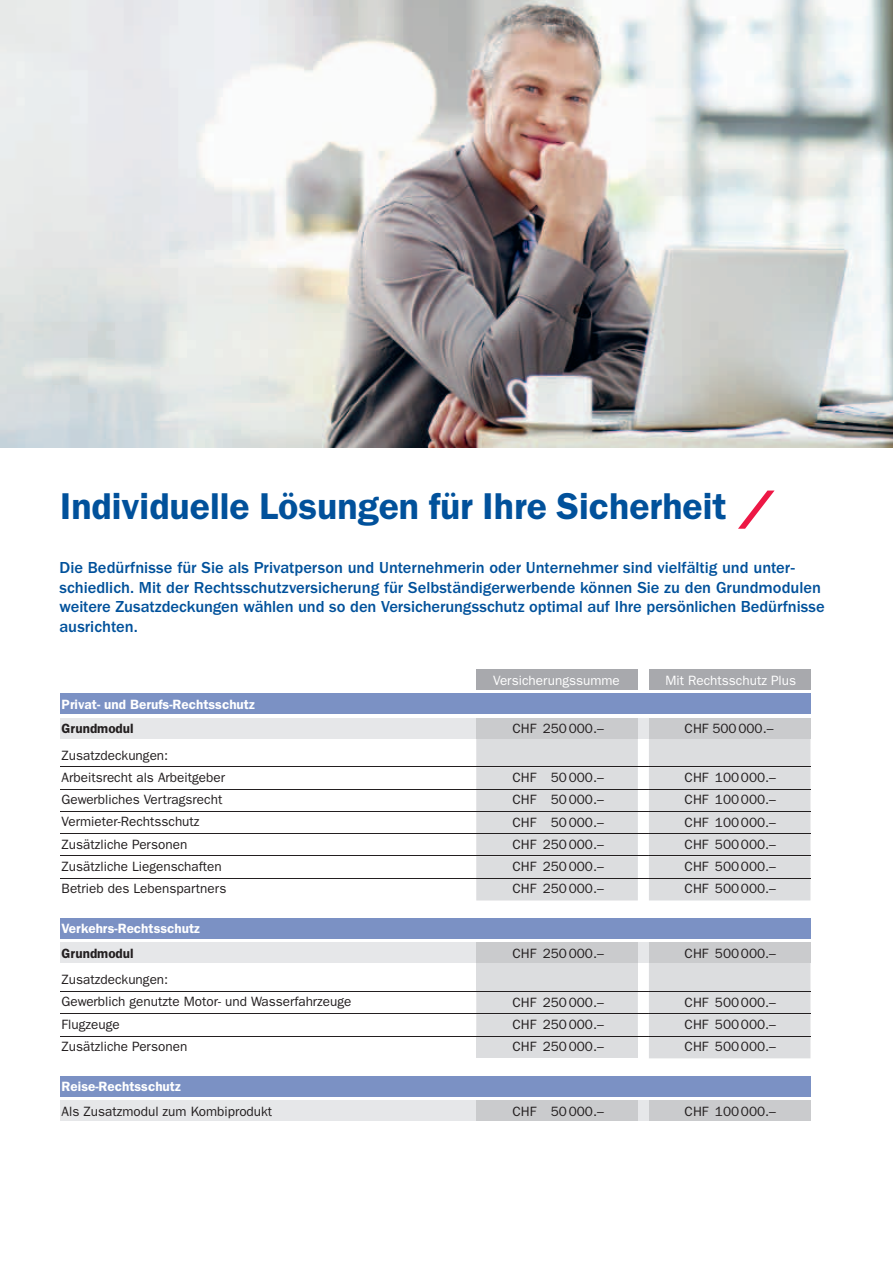
<style>
.page{position:relative;width:893px;height:1263px;background:#fff}
.page>*{position:absolute;margin:0;border:0;box-sizing:border-box;transform-origin:0 0}
.t1{font:600 37.5px "ITC Franklin Gothic Std";color:#01519b}
.t2{font:500 16.5px/19.5px "ITC Franklin Gothic Std";letter-spacing:-.005em;color:#01519b}
.t3{font:13.5px/22.2px "ITC Franklin Gothic Std";color:#231f20;text-align:justify}
.t4{font:600 13.5px "ITC Franklin Gothic Std";color:#fff}
.t5{font:13.5px "ITC Franklin Gothic Std";color:#fff}
.t6{font:600 13.5px "ITC Franklin Gothic Std";color:#231f20}
</style>
<div class="page">
<div style="left:60px;top:694px;width:750px;height:20px;background:#7b91c4"></div>
<div style="left:60px;top:918px;width:750px;height:20px;background:#7b91c4"></div>
<div style="left:60px;top:1076px;width:750px;height:20px;background:#7b91c4"></div>
<div style="left:60px;top:718px;width:750px;height:20px;background:#e6e7e9"></div>
<div style="left:60px;top:943px;width:750px;height:20px;background:#e6e7e9"></div>
<div style="left:60px;top:1101px;width:750px;height:20px;background:#e6e7e9"></div>
<hr style="left:60px;top:767px;width:750px;height:1px;background:#231f20">
<hr style="left:60px;top:789px;width:750px;height:1px;background:#231f20">
<hr style="left:60px;top:811px;width:750px;height:1px;background:#231f20">
<hr style="left:60px;top:833px;width:750px;height:1px;background:#231f20">
<hr style="left:60px;top:856px;width:750px;height:1px;background:#231f20">
<hr style="left:60px;top:878px;width:750px;height:1px;background:#231f20">
<hr style="left:60px;top:991px;width:750px;height:1px;background:#231f20">
<hr style="left:60px;top:1014px;width:750px;height:1px;background:#231f20">
<hr style="left:60px;top:1036px;width:750px;height:1px;background:#231f20">
<div style="left:476px;top:718px;width:162px;height:20px;background:#cacbcd"></div>
<svg style="left:476px;top:738px;width:162px;height:162px;background:#d6d7d9"></svg>
<hr style="left:476px;top:856px;width:162px;height:1px;background:#231f20">
<hr style="left:476px;top:878px;width:162px;height:1px;background:#231f20">
<div style="left:649px;top:738px;width:161px;height:162px;background:#dcdddf"></div>
<div style="left:649px;top:718px;width:161px;height:20px;background:#cacbcd"></div>
<hr style="left:649px;top:767px;width:161px;height:1px;background:#231f20">
<hr style="left:649px;top:789px;width:161px;height:1px;background:#231f20">
<hr style="left:649px;top:811px;width:161px;height:1px;background:#231f20">
<hr style="left:649px;top:833px;width:161px;height:1px;background:#231f20">
<hr style="left:649px;top:856px;width:161px;height:1px;background:#231f20">
<hr style="left:649px;top:878px;width:161px;height:1px;background:#231f20">
<div style="left:476px;top:669px;width:162px;height:21px;background:#a8a9ad"></div>
<div style="left:649px;top:669px;width:161px;height:21px;background:#a8a9ad"></div>
<svg style="left:738px;top:490px;width:37px;height:39px"></svg>
<img style="left:0;top:0;width:893px;height:447px">
<div style="left:476px;top:963px;width:162px;height:28px;background:#dcdddf"></div>
<div style="left:476px;top:943px;width:162px;height:20px;background:#cacbcd"></div>
<div style="left:476px;top:992px;width:162px;height:44px;background:#dcdddf"></div>
<hr style="left:476px;top:1014px;width:162px;height:1px;background:#231f20">
<div style="left:476px;top:1036px;width:162px;height:22px;background:#dcdddf"></div>
<hr style="left:476px;top:1036px;width:162px;height:1px;background:#231f20">
<div style="left:649px;top:963px;width:161px;height:95px;background:#dcdddf"></div>
<div style="left:649px;top:943px;width:161px;height:20px;background:#cacbcd"></div>
<hr style="left:649px;top:991px;width:161px;height:1px;background:#231f20">
<hr style="left:649px;top:1014px;width:161px;height:1px;background:#231f20">
<hr style="left:649px;top:1036px;width:161px;height:1px;background:#231f20">
<div style="left:476px;top:1101px;width:162px;height:20px;background:#cacbcd"></div>
<div style="left:649px;top:1101px;width:161px;height:20px;background:#cacbcd"></div>
<h1 class="t1" style="left:60px;top:484px;width:668px">Individuelle Lösungen für Ihre Sicherheit</h1>
<p class="t2" style="left:60px;top:558px;width:767px">Die Bedürfnisse für Sie als Privatperson und Unternehmerin oder Unternehmer sind vielfältig und unter&shy;schiedlich. Mit der Rechtsschutzversicherung für Selbständigerwerbende können Sie zu den Grundmodulen weitere Zusatzdeckungen wählen und so den Versicherungsschutz optimal auf Ihre persönlichen Bedürfnisse ausrichten.</p>
<p class="t4" style="left:62px;top:696px;width:195px">Privat- und Berufs-Rechtsschutz</p>
<p class="t6" style="left:62px;top:720px;width:74px">Grundmodul</p>
<p class="t3" style="left:62px;top:744px;width:166px;text-align:left">Zusatzdeckungen:<br>Arbeitsrecht als Arbeitgeber<br>Gewerbliches Vertragsrecht<br>Vermieter-Rechtsschutz<br>Zusätzliche Personen<br>Zusätzliche Liegenschaften<br>Betrieb des Lebenspartners</p>
<p class="t4" style="left:62px;top:921px;width:140px">Verkehrs-Rechtsschutz</p>
<p class="t6" style="left:62px;top:945px;width:74px">Grundmodul</p>
<p class="t3" style="left:62px;top:968px;width:291px;text-align:left">Zusatzdeckungen:<br>Gewerblich genutzte Motor- und Wasserfahrzeuge<br>Flugzeuge<br>Zusätzliche Personen</p>
<p class="t4" style="left:62px;top:1078px;width:121px">Reise-Rechtsschutz</p>
<p class="t3" style="left:62px;top:1100px;width:212px">Als Zusatzmodul zum Kombiprodukt</p>
<p class="t5" style="left:493px;top:672px;width:128px">Versicherungssumme</p>
<p class="t3" style="left:512px;top:718px;width:93px">CHF 250 000.–</p>
<p class="t3" style="left:512px;top:766px;width:93px">CHF 50 000.– CHF 50 000.– CHF 50 000.– CHF 250 000.– CHF 250 000.– CHF 250 000.–</p>
<p class="t3" style="left:512px;top:942px;width:93px">CHF 250 000.–</p>
<p class="t3" style="left:512px;top:991px;width:93px">CHF 250 000.– CHF 250 000.– CHF 250 000.–</p>
<p class="t3" style="left:512px;top:1100px;width:93px">CHF 50 000.–</p>
<p class="t5" style="left:665px;top:672px;width:132px">Mit Rechtsschutz Plus</p>
<p class="t3" style="left:685px;top:718px;width:90px">CHF 500 000.–</p>
<p class="t3" style="left:685px;top:766px;width:93px">CHF 100 000.– CHF 100 000.– CHF 100 000.– CHF 500 000.– CHF 500 000.– CHF 500 000.–</p>
<p class="t3" style="left:685px;top:942px;width:93px">CHF 500 000.–</p>
<p class="t3" style="left:685px;top:991px;width:93px">CHF 500 000.– CHF 500 000.– CHF 500 000.–</p>
<p class="t3" style="left:685px;top:1100px;width:93px">CHF 100 000.–</p>
</div>
